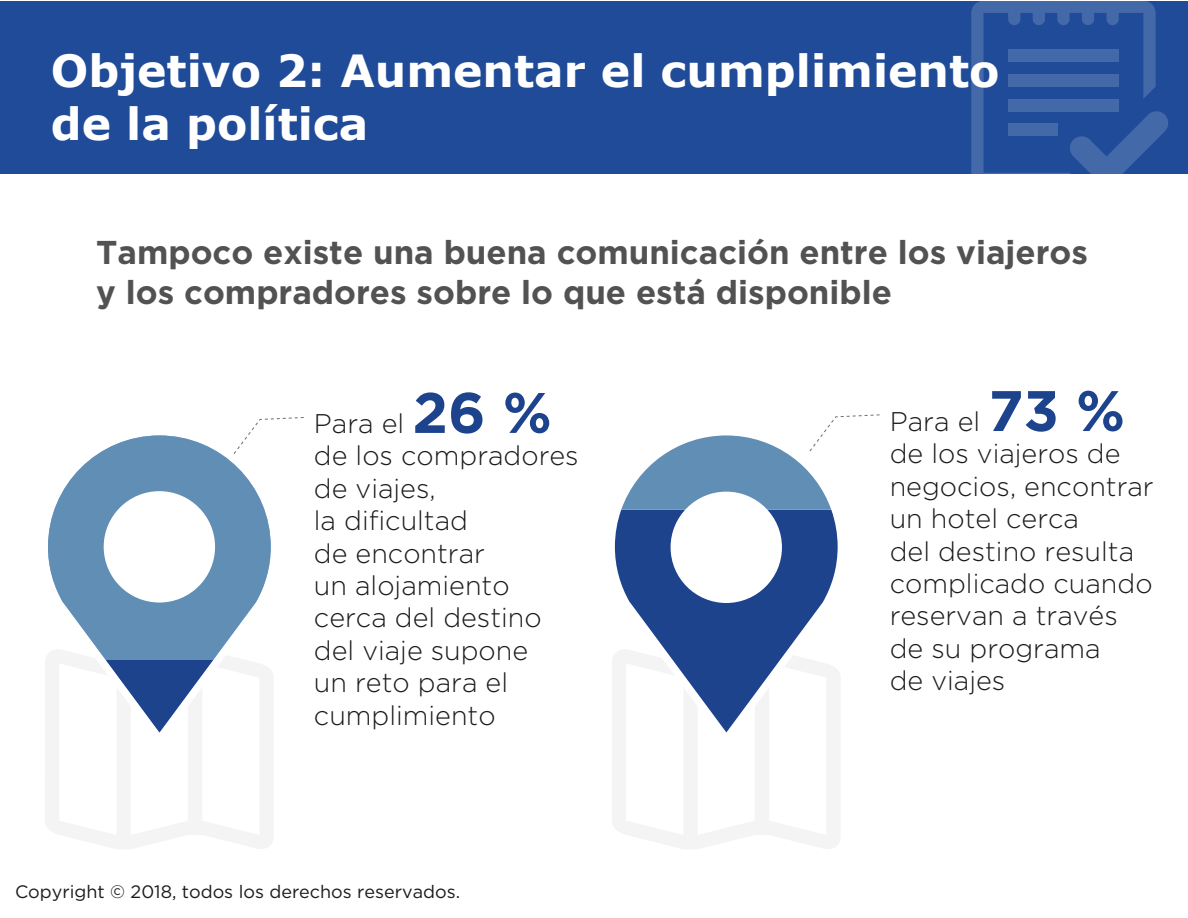
<style>
.page{position:relative;width:1188px;height:918px;background:#fff}
.page>*{position:absolute;margin:0;border:0;box-sizing:border-box;transform-origin:0 0}
.t1{font:700 44.25px/53.1px "Verdana";color:#fff}
.t2{font:700 33px/39.6px "Gotham";color:#525252}
.t3{font:300 27px/32.4px "Gotham";color:#1c1b1a}
.t4{font:18px "Gotham";color:#1c1b1a}
.s1{font-weight:700;font-size:57px;color:#1d438d}
</style>
<div class="page">
<div style="left:0;top:2px;width:1188px;height:172px;background:#1f4b98"></div>
<svg style="left:253px;top:417px;width:51px;height:11px"></svg>
<svg style="left:971px;top:1px;width:197px;height:173px"></svg>
<svg style="left:612px;top:745px;width:228px;height:104px"></svg>
<svg style="left:45px;top:745px;width:228px;height:104px"></svg>
<svg style="left:45px;top:428px;width:228px;height:317px"></svg>
<svg style="left:106px;top:660px;width:107px;height:72px"></svg>
<svg style="left:48px;top:435px;width:223px;height:225px;fill:#608eb5"></svg>
<div style="left:104px;top:491px;width:111px;height:112px;background:#fff;border-radius:50%"></div>
<svg style="left:612px;top:510px;width:228px;height:235px;fill:#1d438d"></svg>
<svg style="left:621px;top:414px;width:259px;height:96px"></svg>
<div style="left:671px;top:492px;width:111px;height:111px;background:#fff;border-radius:50%"></div>
<h1 class="t1" style="left:51px;top:43px;width:950px">Objetivo 2: Aumentar el cumplimiento de la política</h1>
<p class="t2" style="left:96px;top:233px;width:993px">Tampoco existe una buena comunicación entre los viajeros y los compradores sobre lo que está disponible</p>
<p class="t3" style="left:314px;top:406px;width:266px">Para el <span class="s1">26 % </span>de los compradores de viajes,<br>la dificultad<br>de encontrar<br>un alojamiento cerca del destino del viaje supone<br>un reto para el cumplimiento</p>
<p class="t3" style="left:890px;top:405px;width:266px">Para el <span class="s1">73 % </span>de los viajeros de negocios, encontrar un hotel cerca<br>del destino resulta complicado cuando reservan a través de su programa<br>de viajes</p>
<p class="t4" style="left:15px;top:880px;width:447px">Copyright © 2018, todos los derechos reservados.</p>
</div>
